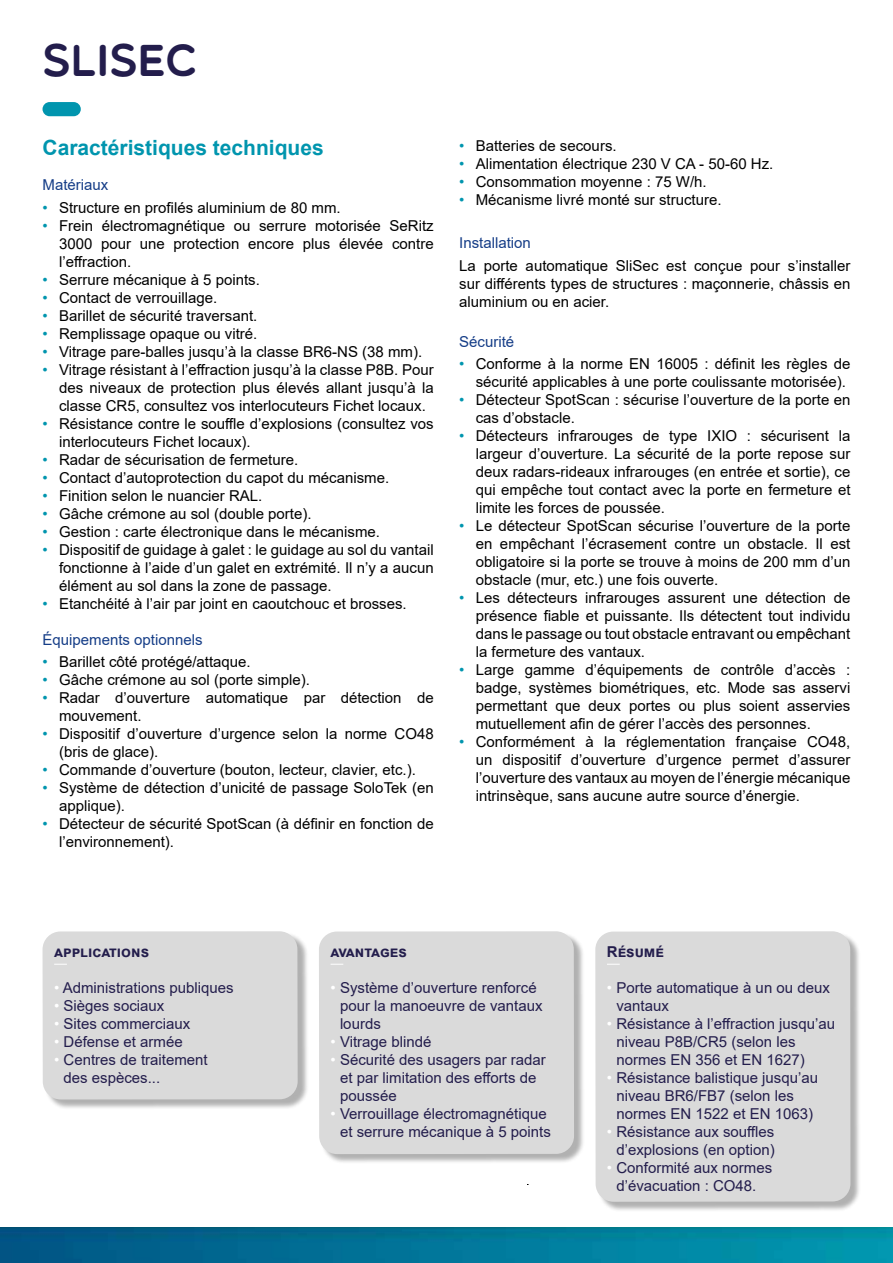
<style>
.page{position:relative;width:893px;height:1263px;background:#fff}
.page>*{position:absolute;margin:0;border:0;box-sizing:border-box;transform-origin:0 0}
.t1{font:45px "Multicolore";color:#231d4c}
.t2{font:700 21px "Arial";color:#0095ae}
.t3{font:15px/18px "Arial";color:#000;text-align:justify}
.t4{font:15px/18px "Arial";color:#231d4c}
.t5{font:15px "Arial";color:#153d87}
.t6{font:700 15px "Arial";color:#231d4c}
.s1{color:#0095ae}
.s2{color:#fff}
</style>
<div class="page">
<img style="left:0;top:1227px;width:893px;height:36px">
<div style="left:43px;top:102px;width:38px;height:14px;background:#0095ae;border-radius:7px"></div>
<div style="left:44px;top:932px;width:265px;height:178px;background:#000;opacity:.31"></div>
<div style="left:43px;top:931px;width:255px;height:168px;background:#dadada;border-radius:18px"></div>
<svg style="left:54px;top:964px;width:13px;height:1px"></svg>
<div style="left:321px;top:932px;width:264px;height:232px;background:#000;opacity:.31"></div>
<div style="left:319px;top:931px;width:255px;height:223px;background:#dadada;border-radius:18px"></div>
<svg style="left:331px;top:964px;width:12px;height:1px"></svg>
<div style="left:597px;top:932px;width:265px;height:280px;background:#000;opacity:.31"></div>
<div style="left:595px;top:931px;width:255px;height:271px;background:#dadada;border-radius:18px"></div>
<svg style="left:607px;top:964px;width:13px;height:1px"></svg>
<h1 class="t1" style="left:43px;top:33px;width:156px">SliSec</h1>
<h2 class="t2" style="left:43px;top:133px;width:283px">Caractéristiques techniques</h2>
<p class="t5" style="left:43px;top:175px;width:67px">Matériaux</p>
<p class="t3" style="left:43px;top:198px;width:300px"><span class="s1">•</span> Structure en profilés aluminium de 80 mm.</p>
<p class="t3" style="left:59px;top:216px;width:376px;text-indent:-16px"><span class="s1">•</span> Frein électromagnétique ou serrure motorisée SeRitz 3000 pour une protection encore plus élevée contre l’effraction.</p>
<p class="t3" style="left:43px;top:270px;width:219px"><span class="s1">•</span> Serrure mécanique à 5 points.</p>
<p class="t3" style="left:43px;top:288px;width:176px"><span class="s1">•</span> Contact de verrouillage.</p>
<p class="t3" style="left:43px;top:306px;width:216px"><span class="s1">•</span> Barillet de sécurité traversant.</p>
<p class="t3" style="left:43px;top:324px;width:216px"><span class="s1">•</span> Remplissage opaque ou vitré.</p>
<p class="t3" style="left:43px;top:342px;width:381px"><span class="s1">•</span> Vitrage pare-balles jusqu’à la classe BR6-NS (38 mm).</p>
<p class="t3" style="left:59px;top:360px;width:376px;text-indent:-16px"><span class="s1">•</span> Vitrage résistant à l’effraction jusqu’à la classe P8B. Pour des niveaux de protection plus élevés allant jusqu’à la classe CR5, consultez vos interlocuteurs Fichet locaux.</p>
<p class="t3" style="left:59px;top:414px;width:376px;text-indent:-16px"><span class="s1">•</span> Résistance contre le souffle d’explosions (consultez vos interlocuteurs Fichet locaux).</p>
<p class="t3" style="left:43px;top:450px;width:257px"><span class="s1">•</span> Radar de sécurisation de fermeture.</p>
<p class="t3" style="left:43px;top:468px;width:348px"><span class="s1">•</span> Contact d’autoprotection du capot du mécanisme.</p>
<p class="t3" style="left:43px;top:486px;width:221px"><span class="s1">•</span> Finition selon le nuancier RAL.</p>
<p class="t3" style="left:43px;top:504px;width:271px"><span class="s1">•</span> Gâche crémone au sol (double porte).</p>
<p class="t3" style="left:43px;top:522px;width:339px"><span class="s1">•</span> Gestion : carte électronique dans le mécanisme.</p>
<p class="t3" style="left:59px;top:540px;width:376px;text-indent:-16px"><span class="s1">•</span> Dispositif de guidage à galet : le guidage au sol du vantail fonctionne à l’aide d’un galet en extrémité. Il n’y a aucun élément au sol dans la zone de passage.</p>
<p class="t3" style="left:43px;top:594px;width:366px"><span class="s1">•</span> Etanchéité à l’air par joint en caoutchouc et brosses.</p>
<p class="t5" style="left:43px;top:629px;width:162px">Équipements optionnels</p>
<p class="t3" style="left:43px;top:652px;width:210px"><span class="s1">•</span> Barillet côté protégé/attaque.</p>
<p class="t3" style="left:43px;top:670px;width:269px"><span class="s1">•</span> Gâche crémone au sol (porte simple).</p>
<p class="t3" style="left:59px;top:688px;width:376px;text-indent:-16px"><span class="s1">•</span> Radar d’ouverture automatique par détection de mouvement.</p>
<p class="t3" style="left:59px;top:724px;width:376px;text-indent:-16px"><span class="s1">•</span> Dispositif d’ouverture d’urgence selon la norme CO48 (bris de glace).</p>
<p class="t3" style="left:43px;top:760px;width:375px"><span class="s1">•</span> Commande d’ouverture (bouton, lecteur, clavier, etc.).</p>
<p class="t3" style="left:59px;top:778px;width:376px;text-indent:-16px"><span class="s1">•</span> Système de détection d’unicité de passage SoloTek (en applique).</p>
<p class="t3" style="left:59px;top:814px;width:376px;text-indent:-16px"><span class="s1">•</span> Détecteur de sécurité SpotScan (à définir en fonction de l’environnement).</p>
<p class="t3" style="left:459px;top:137px;width:159px"><span class="s1">•</span> Batteries de secours.</p>
<p class="t3" style="left:459px;top:155px;width:316px"><span class="s1">•</span> Alimentation électrique 230 V CA - 50-60 Hz.</p>
<p class="t3" style="left:459px;top:173px;width:249px"><span class="s1">•</span> Consommation moyenne : 75 W/h.</p>
<p class="t3" style="left:459px;top:191px;width:264px"><span class="s1">•</span> Mécanisme livré monté sur structure.</p>
<p class="t5" style="left:459px;top:233px;width:73px">Installation</p>
<p class="t3" style="left:459px;top:256px;width:393px">La porte automatique SliSec est conçue pour s’installer sur différents types de structures : maçonnerie, châssis en aluminium ou en acier.</p>
<p class="t5" style="left:459px;top:331px;width:57px">Sécurité</p>
<p class="t3" style="left:476px;top:355px;width:376px;text-indent:-16px"><span class="s1">•</span> Conforme à la norme EN 16005 : définit les règles de sécurité applicables à une porte coulissante motorisée).</p>
<p class="t3" style="left:476px;top:391px;width:376px;text-indent:-16px"><span class="s1">•</span> Détecteur SpotScan : sécurise l’ouverture de la porte en cas d’obstacle.</p>
<p class="t3" style="left:476px;top:427px;width:376px;text-indent:-16px"><span class="s1">•</span> Détecteurs infrarouges de type IXIO : sécurisent la largeur d’ouverture. La sécurité de la porte repose sur deux radars-rideaux infrarouges (en entrée et sortie), ce qui empêche tout contact avec la porte en fermeture et limite les forces de poussée.</p>
<p class="t3" style="left:476px;top:517px;width:376px;text-indent:-16px"><span class="s1">•</span> Le détecteur SpotScan sécurise l’ouverture de la porte en empêchant l’écrasement contre un obstacle. Il est obligatoire si la porte se trouve à moins de 200 mm d’un obstacle (mur, etc.) une fois ouverte.</p>
<p class="t3" style="left:476px;top:589px;width:376px;text-indent:-16px"><span class="s1">•</span> Les détecteurs infrarouges assurent une détection de présence fiable et puissante. Ils détectent tout individu dans le passage ou tout obstacle entravant ou empêchant la fermeture des vantaux.</p>
<p class="t3" style="left:476px;top:661px;width:376px;text-indent:-16px"><span class="s1">•</span> Large gamme d’équipements de contrôle d’accès : badge, systèmes biométriques, etc. Mode sas asservi permettant que deux portes ou plus soient asservies mutuellement afin de gérer l’accès des personnes.</p>
<p class="t3" style="left:476px;top:733px;width:376px;text-indent:-16px"><span class="s1">•</span> Conformément à la réglementation française CO48, un dispositif d’ouverture d’urgence permet d’assurer l’ouverture des vantaux au moyen de l’énergie mécanique intrinsèque, sans aucune autre source d’énergie.</p>
<p class="t6" style="left:54px;top:941px;width:96px">applications</p>
<p class="t4" style="left:54px;top:978px;width:181px"><span class="s2">•</span> Administrations publiques</p>
<p class="t4" style="left:54px;top:996px;width:112px"><span class="s2">•</span> Sièges sociaux</p>
<p class="t4" style="left:54px;top:1014px;width:138px"><span class="s2">•</span> Sites commerciaux</p>
<p class="t4" style="left:54px;top:1032px;width:130px"><span class="s2">•</span> Défense et armée</p>
<p class="t4" style="left:64px;top:1050px;width:146px;text-indent:-9px"><span class="s2">•</span> Centres de traitement des espèces...</p>
<p class="t6" style="left:331px;top:941px;width:78px">avantages</p>
<p class="t4" style="left:340px;top:978px;width:204px;text-indent:-9px"><span class="s2">•</span> Système d’ouverture renforcé pour la manoeuvre de vantaux lourds</p>
<p class="t4" style="left:331px;top:1032px;width:102px"><span class="s2">•</span> Vitrage blindé</p>
<p class="t4" style="left:340px;top:1050px;width:207px;text-indent:-9px"><span class="s2">•</span> Sécurité des usagers par radar et par limitation des efforts de poussée</p>
<p class="t4" style="left:331px;top:1104px;width:222px;text-align:right"><span class="s2">•</span> Verrouillage électromagnétique et serrure mécanique à 5 points</p>
<p class="t6" style="left:607px;top:941px;width:58px">Résumé</p>
<p class="t4" style="left:616px;top:978px;width:215px;text-indent:-9px"><span class="s2">•</span> Porte automatique à un ou deux vantaux</p>
<p class="t4" style="left:616px;top:1014px;width:220px;text-indent:-9px"><span class="s2">•</span> Résistance à l’effraction jusqu’au niveau P8B/CR5 (selon les normes EN 356 et EN 1627)</p>
<p class="t4" style="left:616px;top:1068px;width:203px;text-indent:-9px"><span class="s2">•</span> Résistance balistique jusqu’au niveau BR6/FB7 (selon les normes EN 1522 et EN 1063)</p>
<p class="t4" style="left:607px;top:1122px;width:169px;text-align:right"><span class="s2">•</span> Résistance aux souffles d’explosions (en option)</p>
<p class="t4" style="left:607px;top:1158px;width:167px;text-align:center"><span class="s2">•</span> Conformité aux normes d’évacuation : CO48.</p>
</div>
